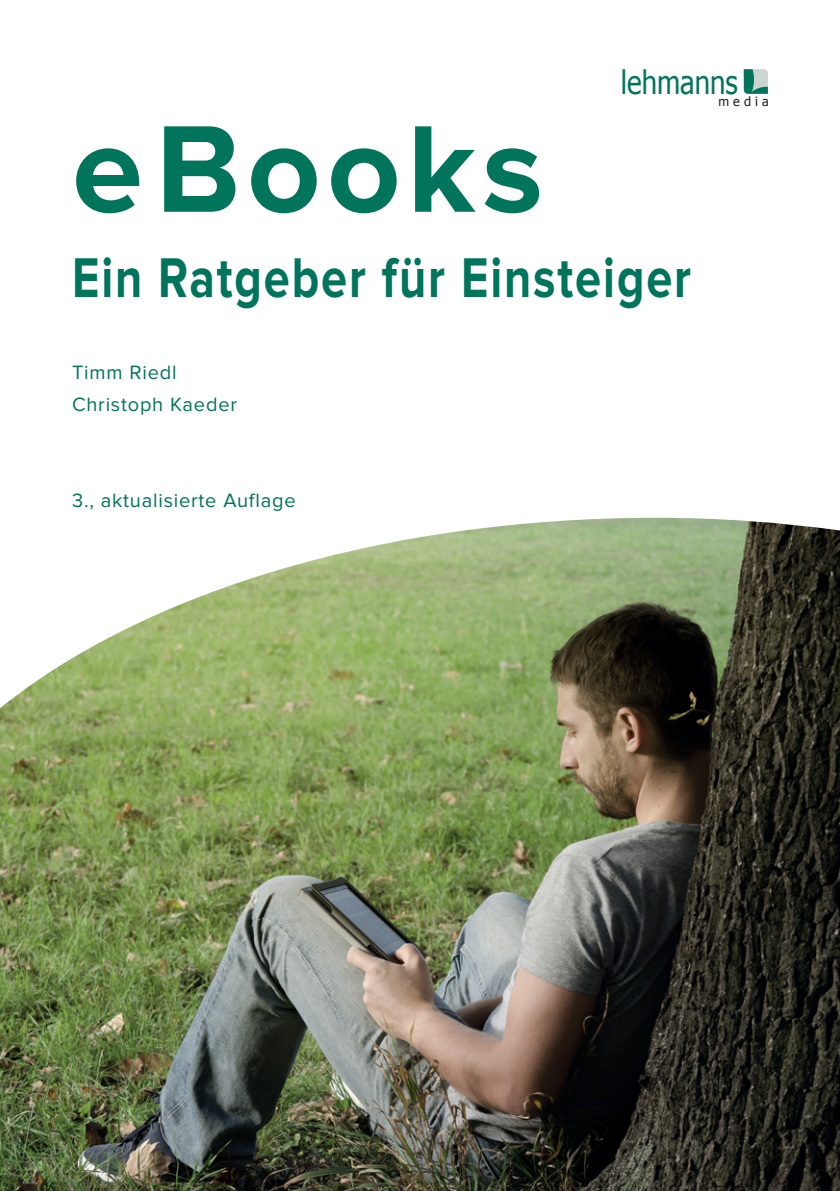
<style>
.page{position:relative;width:840px;height:1191px;background:#fff}
.page>*{position:absolute;margin:0;border:0;box-sizing:border-box;transform-origin:0 0}
.t1{font:700 128px "Proxima Nova";letter-spacing:.05em;color:#01745c}
.t2{font:700 58px "Proxima Nova";letter-spacing:.04em;color:#01745c;scale:.81 1}
.t3{font:32.4px "Tahoma";color:#01745c;scale:.85 1}
.t4{font:20px/32px "Proxima Nova";letter-spacing:.04em;color:#01745c}
.t5{font:12.8px "Tahoma";color:#231f20}
</style>
<div class="page">
<svg style="left:743px;top:69px;width:24px;height:25px"></svg>
<img style="left:0;top:518px;width:839px;height:673px">
<h1 class="t1" style="left:72px;top:95px;width:472px">eBooks</h1>
<h3 class="t3" style="left:620px;top:62px;width:139px">lehmanns</h3>
<p class="t5" style="left:718px;top:93px;width:52px">m e d i a</p>
<h2 class="t2" style="left:72px;top:245px;width:765px">Ein Ratgeber für Einsteiger</h2>
<p class="t4" style="left:72px;top:357px;width:166px">Timm Riedl<br>Christoph Kaeder</p>
<p class="t4" style="left:72px;top:485px;width:225px">3., aktualisierte Auflage</p>
</div>
